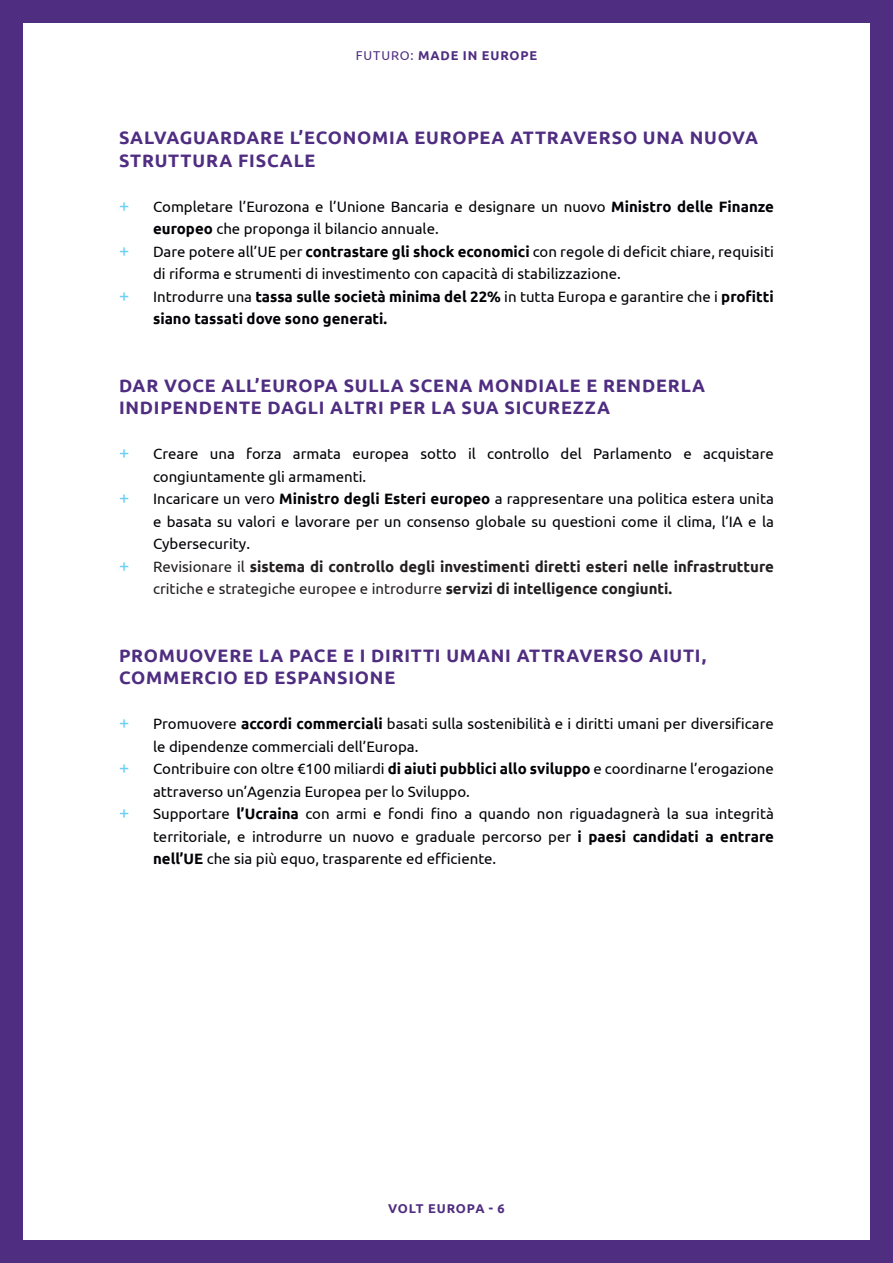
<style>
.page{position:relative;width:893px;height:1263px;background:#4f2d81}
.page>*{position:absolute;margin:0;border:0;box-sizing:border-box;transform-origin:0 0}
.t1{font:700 18px/22.5px "Ubuntu";letter-spacing:.045em;color:#4f2d81}
.t2{font:18px "Ubuntu";color:#6bcef3}
.t3{font:15px/22.5px "Ubuntu";color:#020206}
.t4{font:700 15px/22.5px "Ubuntu";color:#231f20}
.t5{font:700 15px/22.5px "Ubuntu";color:#020206}
.t6{font:700 12.75px "Ubuntu";letter-spacing:.07em;color:#4f2d81}
.s1{font-weight:400}
.s2{font-weight:700}
</style>
<div class="page">
<div style="left:23px;top:23px;width:847px;height:1216px;background:#fff"></div>
<p class="t6" style="left:356px;top:47px;width:183px"><span class="s1">FUTURO:</span> MADE IN EUROPE</p>
<p class="t1" style="left:119px;top:126px;width:640px">SALVAGUARDARE L’ECONOMIA EUROPEA ATTRAVERSO UNA NUOVA<br>STRUTTURA FISCALE</p>
<p class="t2" style="left:119px;top:194px;width:12px">+</p>
<p class="t3" style="left:153px;top:194px;width:622px">Completare l’Eurozona e l’Unione Bancaria e designare un nuovo <span class="s2">Ministro delle Finanze europeo</span> che proponga il bilancio annuale.</p>
<p class="t2" style="left:119px;top:239px;width:12px">+</p>
<p class="t3" style="left:153px;top:239px;width:622px">Dare potere all’UE per <span class="s2">contrastare gli shock economici</span> con regole di deficit chiare, requisiti di riforma e strumenti di investimento con capacità di stabilizzazione.</p>
<p class="t2" style="left:119px;top:284px;width:12px">+</p>
<p class="t5" style="left:153px;top:285px;width:622px"><span class="s1">Introdurre una</span> tassa sulle società minima del 22% <span class="s1">in tutta Europa e garantire che i</span> profitti siano tassati dove sono generati.</p>
<p class="t1" style="left:119px;top:374px;width:588px">DAR VOCE ALL’EUROPA SULLA SCENA MONDIALE E RENDERLA<br>INDIPENDENTE DAGLI ALTRI PER LA SUA SICUREZZA</p>
<p class="t2" style="left:119px;top:442px;width:12px">+</p>
<p class="t3" style="left:153px;top:442px;width:622px">Creare una forza armata europea sotto il controllo del Parlamento e acquistare congiuntamente gli armamenti.</p>
<p class="t2" style="left:119px;top:487px;width:12px">+</p>
<p class="t3" style="left:153px;top:487px;width:622px;text-align:justify">Incaricare un vero <span class="s2">Ministro degli Esteri europeo</span> a rappresentare una politica estera unita e basata su valori e lavorare per un consenso globale su questioni come il clima, l’IA e la Cybersecurity.</p>
<p class="t2" style="left:119px;top:554px;width:12px">+</p>
<p class="t4" style="left:153px;top:555px;width:622px"><span class="s1">Revisionare il</span> sistema di controllo degli investimenti diretti esteri nelle infrastrutture <span class="s1">critiche e strategiche europee e introdurre</span> servizi di intelligence congiunti.</p>
<p class="t1" style="left:119px;top:644px;width:588px">PROMUOVERE LA PACE E I DIRITTI UMANI ATTRAVERSO AIUTI,<br>COMMERCIO ED ESPANSIONE</p>
<p class="t2" style="left:119px;top:712px;width:12px">+</p>
<p class="t3" style="left:153px;top:712px;width:622px">Promuovere <span class="s2">accordi commerciali</span> basati sulla sostenibilità e i diritti umani per diversificare le dipendenze commerciali dell’Europa.</p>
<p class="t2" style="left:119px;top:757px;width:12px">+</p>
<p class="t3" style="left:153px;top:757px;width:622px">Contribuire con oltre €100 miliardi <span class="s2">di aiuti pubblici allo sviluppo</span> e coordinarne l’erogazione attraverso un’Agenzia Europea per lo Sviluppo.</p>
<p class="t2" style="left:119px;top:802px;width:12px">+</p>
<p class="t3" style="left:153px;top:802px;width:622px;text-align:justify">Supportare <span class="s2">l’Ucraina</span> con armi e fondi fino a quando non riguadagnerà la sua integrità territoriale, e introdurre un nuovo e graduale percorso per <span class="s2">i paesi candidati a entrare nell’UE</span> che sia più equo, trasparente ed efficiente.</p>
<p class="t6" style="left:388px;top:1201px;width:118px">VOLT EUROPA - 6</p>
</div>
